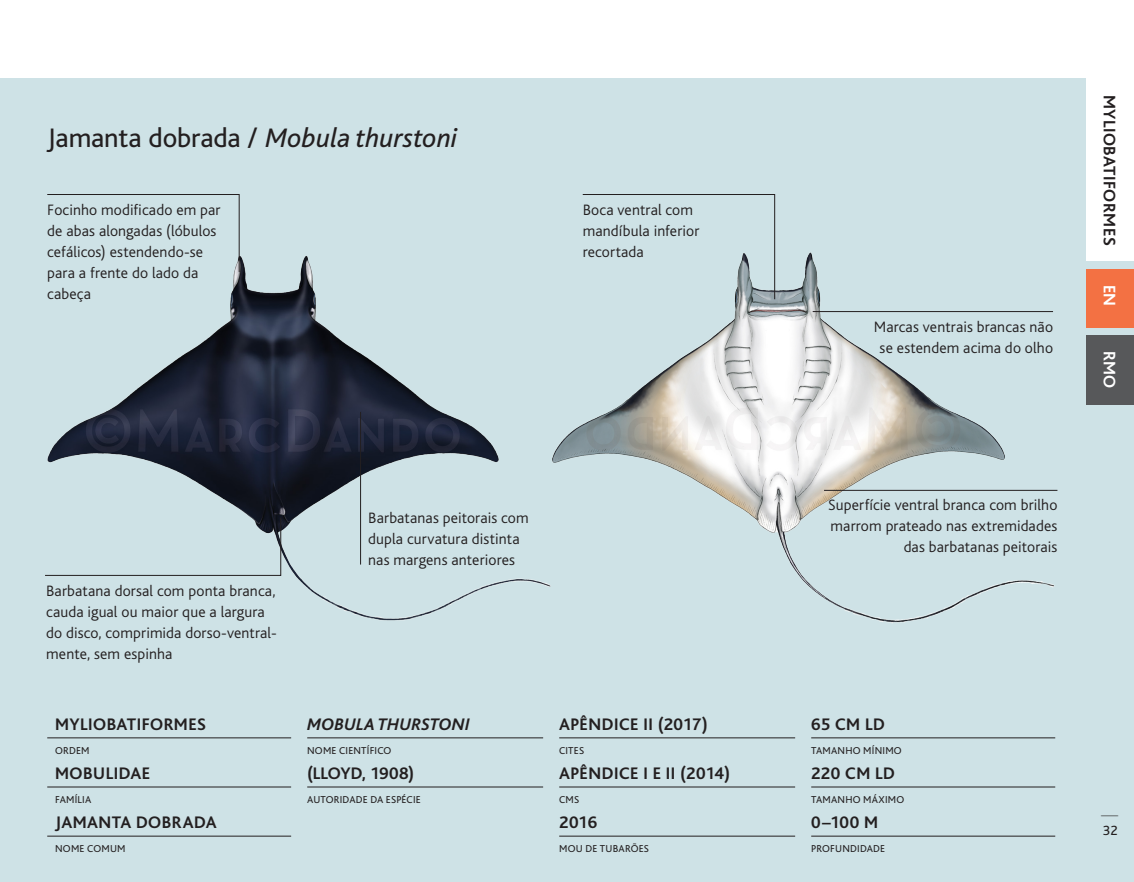
<style>
.page{position:relative;width:1134px;height:882px;background:#fff}
.page>*{position:absolute;margin:0;border:0;box-sizing:border-box;transform-origin:0 0}
.t1{font:28px "Bliss";letter-spacing:-.005em;color:#231f20}
.t2{font:700 17.5px "Bliss";letter-spacing:.025em;color:#231f20}
.t3{font:italic 700 17.5px "Bliss";letter-spacing:.01em;color:#231f20}
.t4{font:700 17.5px "Bliss";letter-spacing:.005em;color:#231f20}
.t5{font:700 17.5px "Bliss";color:#fff}
.t6{font:16.8px "Bliss";color:#231f20;scale:.42 1}
.t7{font:300 15.75px/21px "Bliss";letter-spacing:.01em;color:#231f20}
.t8{font:14px "Bliss";color:#231f20}
.t9{font:10.5px "Bliss";letter-spacing:.02em;color:#231f20}
.s1{font-style:italic}
</style>
<div class="page">
<div style="left:0;top:79px;width:1134px;height:803px;background:#cee2e6"></div>
<div style="left:1087px;top:79px;width:47px;height:182px;background:#fff"></div>
<div style="left:1087px;top:335px;width:47px;height:70px;background:#57585a"></div>
<div style="left:1087px;top:269px;width:47px;height:58px;background:#f37143"></div>
<hr style="left:47px;top:738px;width:244px;height:1px;background:#231f20">
<hr style="left:307px;top:738px;width:236px;height:1px;background:#231f20">
<hr style="left:559px;top:738px;width:236px;height:1px;background:#231f20">
<hr style="left:811px;top:738px;width:244px;height:1px;background:#231f20">
<hr style="left:47px;top:787px;width:244px;height:1px;background:#231f20">
<hr style="left:307px;top:787px;width:236px;height:1px;background:#231f20">
<hr style="left:559px;top:787px;width:236px;height:1px;background:#231f20">
<hr style="left:811px;top:787px;width:244px;height:1px;background:#231f20">
<hr style="left:47px;top:836px;width:244px;height:1px;background:#231f20">
<hr style="left:559px;top:836px;width:236px;height:1px;background:#231f20">
<hr style="left:811px;top:836px;width:244px;height:1px;background:#231f20">
<img style="left:552px;top:253px;width:503px;height:370px">
<img style="left:47px;top:256px;width:504px;height:365px">
<hr style="left:360px;top:412px;width:1px;height:153px;background:#231f20">
<svg style="left:582px;top:194px;width:193px;height:106px"></svg>
<svg style="left:45px;top:517px;width:236px;height:59px"></svg>
<hr style="left:813px;top:311px;width:240px;height:1px;background:#231f20">
<hr style="left:824px;top:490px;width:233px;height:1px;background:#231f20">
<svg style="left:47px;top:194px;width:193px;height:79px"></svg>
<h1 class="t1" style="left:47px;top:123px;width:412px">Jamanta dobrada / <span class="s1">Mobula thurstoni</span></h1>
<p class="t7" style="left:47px;top:199px;width:175px">Focinho modificado em par de abas alongadas (lóbulos cefálicos) estendendo-se para a frente do lado da cabeça</p>
<p class="t7" style="left:583px;top:199px;width:118px">Boca ventral com mandíbula inferior recortada</p>
<p class="t7" style="left:874px;top:316px;width:181px;text-align:center">Marcas ventrais brancas não se estendem acima do olho</p>
<p class="t2" style="left:1119px;top:94px;width:152px;rotate:90deg">MYLIOBATIFORMES</p>
<p class="t5" style="left:1119px;top:285px;width:23px;rotate:90deg">EN</p>
<p class="t5" style="left:1119px;top:351px;width:39px;rotate:90deg">RMO</p>
<p class="t7" style="left:46px;top:580px;width:232px">Barbatana dorsal com ponta branca, cauda igual ou maior que a largura do disco, comprimida dorso-ventral&shy;mente, sem espinha</p>
<p class="t7" style="left:368px;top:507px;width:162px">Barbatanas peitorais com dupla curvatura distinta nas margens anteriores</p>
<p class="t7" style="left:828px;top:495px;width:231px;text-align:right">Superfície ventral branca com brilho marrom prateado nas extremidades das barbatanas peitorais</p>
<p class="t2" style="left:55px;top:715px;width:152px">MYLIOBATIFORMES</p>
<p class="t3" style="left:307px;top:715px;width:164px">MOBULA THURSTONI</p>
<p class="t2" style="left:559px;top:715px;width:150px">APÊNDICE II (2017)</p>
<p class="t2" style="left:811px;top:715px;width:75px">65 CM LD</p>
<p class="t9" style="left:55px;top:745px;width:36px">ORDEM</p>
<p class="t2" style="left:55px;top:764px;width:97px">MOBULIDAE</p>
<p class="t9" style="left:307px;top:745px;width:86px">NOME CIENTÍFICO</p>
<p class="t4" style="left:307px;top:764px;width:109px">(LLOYD, 1908)</p>
<p class="t9" style="left:811px;top:745px;width:92px">TAMANHO MÍNIMO</p>
<p class="t2" style="left:811px;top:764px;width:85px">220 CM LD</p>
<p class="t9" style="left:559px;top:745px;width:27px">CITES</p>
<p class="t2" style="left:559px;top:764px;width:172px">APÊNDICE I E II (2014)</p>
<p class="t9" style="left:55px;top:794px;width:38px">FAMÍLIA</p>
<p class="t2" style="left:55px;top:813px;width:163px">JAMANTA DOBRADA</p>
<p class="t9" style="left:307px;top:794px;width:115px">AUTORIDADE DA ESPÉCIE</p>
<p class="t9" style="left:559px;top:794px;width:22px">CMS</p>
<p class="t2" style="left:559px;top:813px;width:40px">2016</p>
<p class="t9" style="left:811px;top:794px;width:95px">TAMANHO MÁXIMO</p>
<p class="t2" style="left:811px;top:813px;width:69px">0–100 M</p>
<p class="t9" style="left:55px;top:843px;width:72px">NOME COMUM</p>
<p class="t9" style="left:559px;top:843px;width:91px">MOU DE TUBARÕES</p>
<p class="t9" style="left:811px;top:843px;width:76px">PROFUNDIDADE</p>
<p class="t6" style="left:1119px;top:815px;width:6px;rotate:90deg">|</p>
<p class="t8" style="left:1103px;top:823px;width:16px">32</p>
</div>
